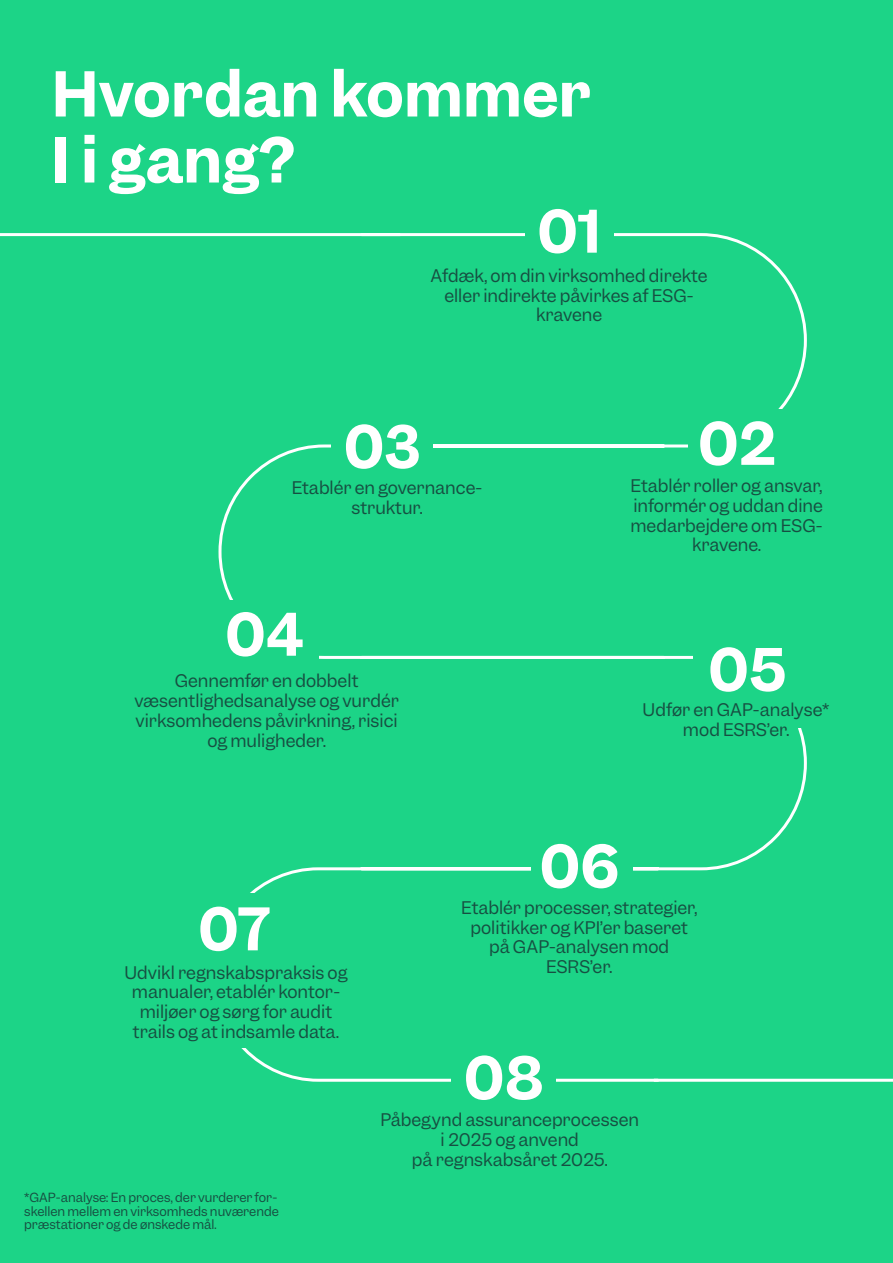
<style>
.page{position:relative;width:893px;height:1263px;background:#1cd487}
.page>*{position:absolute;margin:0;border:0;box-sizing:border-box;transform-origin:0 0}
.t1{font:600 58.5px "Garnett";color:#fff}
.t2{font:600 55.5px "Garnett";letter-spacing:-.005em;color:#fff}
.t3{font:16.5px/19.8px "Garnett";color:#174f42;text-align:center}
.t4{font:12px/13.5px "Garnett";color:#174f42}
</style>
<div class="page">
<svg style="left:211px;top:233px;width:597px;height:849px"></svg>
<div style="left:451px;top:1048px;width:105px;height:70px;background:#1cd487"></div>
<div style="left:164px;top:893px;width:144px;height:155px;background:#1cd487"></div>
<div style="left:531px;top:834px;width:101px;height:70px;background:#1cd487"></div>
<div style="left:693px;top:634px;width:117px;height:94px;background:#1cd487"></div>
<div style="left:217px;top:600px;width:102px;height:96px;background:#1cd487"></div>
<div style="left:331px;top:410px;width:102px;height:70px;background:#1cd487"></div>
<div style="left:688px;top:410px;width:101px;height:70px;background:#1cd487"></div>
<div style="left:525px;top:202px;width:88px;height:70px;background:#1cd487"></div>
<hr style="left:654px;top:1079px;width:239px;height:3px;background:#fff">
<hr style="left:0;top:233px;width:400px;height:3px;background:#fff">
<p class="t1" style="left:52px;top:55px;width:541px">Hvordan kommer</p>
<p class="t1" style="left:52px;top:121px;width:244px">I i gang?</p>
<p class="t2" style="left:537px;top:194px;width:66px">01</p>
<p class="t3" style="left:431px;top:266px;width:278px">Afdæk, om din virksomhed direkte eller indirekte påvirkes af ESG&shy;kravene</p>
<p class="t2" style="left:343px;top:410px;width:78px">03</p>
<p class="t3" style="left:292px;top:478px;width:192px">Etablér en governance-</p>
<p class="t3" style="left:352px;top:498px;width:72px">struktur.</p>
<p class="t2" style="left:225px;top:597px;width:80px">04</p>
<p class="t3" style="left:175px;top:671px;width:185px">Gennemfør en dobbelt</p>
<p class="t3" style="left:134px;top:691px;width:266px">væsentlighedsanalyse og vurdér</p>
<p class="t3" style="left:135px;top:711px;width:264px">virksomhedens påvirkning, risici</p>
<p class="t3" style="left:207px;top:731px;width:120px">og muligheder.</p>
<p class="t2" style="left:698px;top:407px;width:80px">02</p>
<p class="t3" style="left:631px;top:476px;width:194px;text-align:left">Etablér roller og ansvar, informér og uddan dine</p>
<p class="t3" style="left:630px;top:516px;width:194px">medarbejdere om ESG-</p>
<p class="t3" style="left:692px;top:535px;width:70px">kravene.</p>
<p class="t2" style="left:708px;top:633px;width:80px">05</p>
<p class="t3" style="left:643px;top:700px;width:188px">Udfør en GAP-analyse* mod ESRS’er.</p>
<p class="t2" style="left:198px;top:892px;width:74px">07</p>
<p class="t3" style="left:125px;top:963px;width:224px">Udvikl regnskabspraksis og manualer, etablér kontor-</p>
<p class="t3" style="left:140px;top:1002px;width:194px">miljøer og sørg for audit</p>
<p class="t3" style="left:133px;top:1022px;width:208px">trails og at indsamle data.</p>
<p class="t4" style="left:24px;top:1191px;width:256px">*GAP-analyse: En proces, der vurderer for&shy;skellen mellem en virksomheds nuværende præstationer og de ønskede mål.</p>
<p class="t2" style="left:539px;top:829px;width:81px">06</p>
<p class="t3" style="left:461px;top:898px;width:238px">Etablér processer, strategier, politikker og KPI’er baseret på GAP-analysen mod</p>
<p class="t3" style="left:546px;top:957px;width:68px">ESRS’er.</p>
<p class="t2" style="left:464px;top:1041px;width:82px">08</p>
<p class="t3" style="left:380px;top:1110px;width:260px">Påbegynd assuranceprocessen</p>
<p class="t3" style="left:441px;top:1130px;width:140px">i 2025 og anvend</p>
<p class="t3" style="left:412px;top:1150px;width:197px">på regnskabsåret 2025.</p>
</div>
